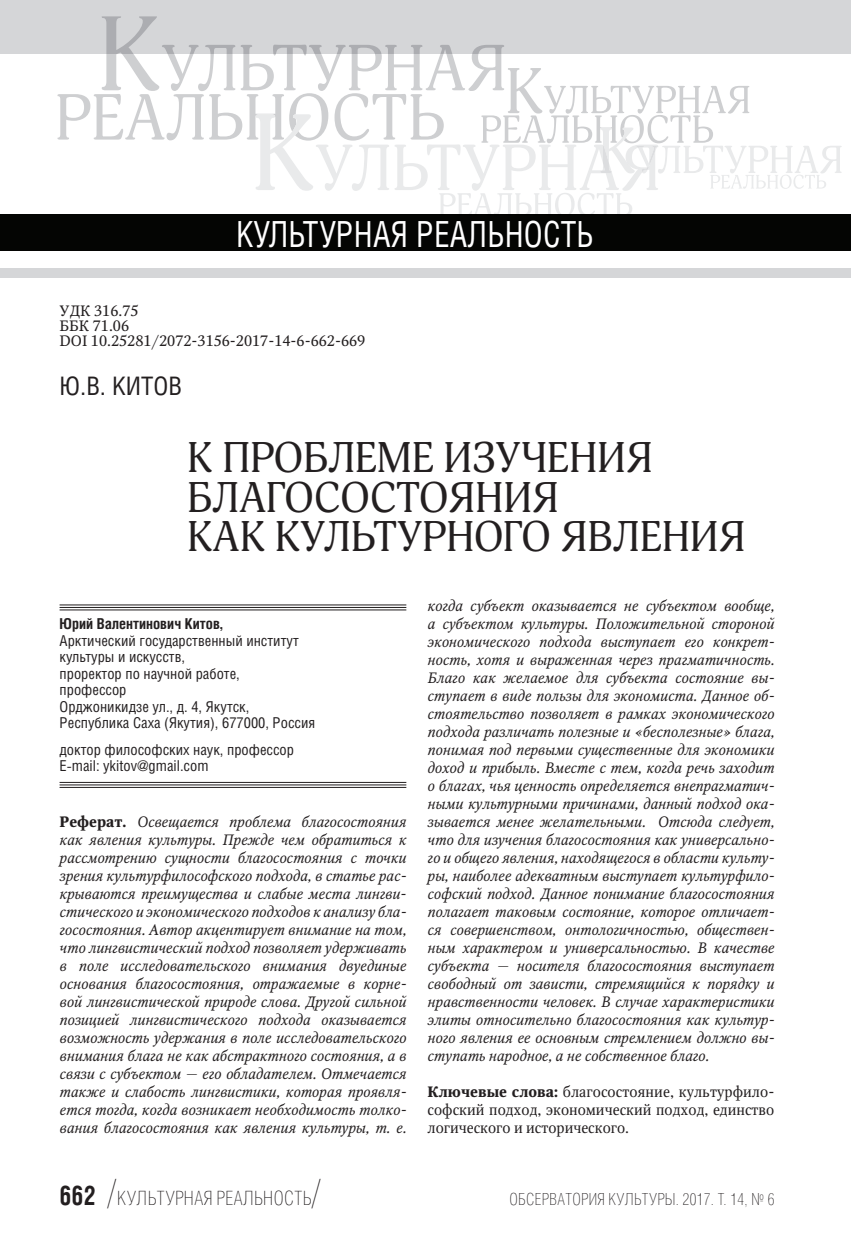
<style>
.page{position:relative;width:851px;height:1234px;background:#fff}
.page>*{position:absolute;margin:0;border:0;box-sizing:border-box;transform-origin:0 0}
.t1{font:42px/39px "Adonis C";color:#231f20}
.t2{font:36px "Helios Cond C";color:#fff;scale:.9 1}
.t3{font:25.5px "Helios Cond C";color:#231f20}
.t4{font:19.5px "Helios Cond Thin C";letter-spacing:.025em;color:#231f20}
.t5{font:16.5px "Helios Cond Thin C";letter-spacing:.025em;color:#231f20}
.t6{font:italic 15px/18px "Octava";color:#231f20;text-align:justify}
.t7{font:15px/16.5px "Helios Cond C";color:#231f20}
.t8{font:15px/15px "Octava";color:#231f20}
.t9{font:700 15px "Helios Cond C";color:#231f20}
.s1{font-weight:700;font-style:normal}
.s2{font-family:"Helios Cond C";font-weight:700;font-size:27px}
.s3{font-size:36px}
.s4{font-weight:700}
</style>
<div class="page">
<div style="left:0;top:0;width:850px;height:53px;background:#d5d6d8"></div>
<div style="left:0;top:268px;width:850px;height:9px;background:#d5d6d8"></div>
<div style="left:0;top:214px;width:850px;height:36px;background:#040503"></div>
<svg style="left:57px;top:16px;width:784px;height:198px"></svg>
<hr style="left:60px;top:604px;width:346px;height:1px;background:#231f20">
<hr style="left:60px;top:607px;width:346px;height:1px;background:#231f20">
<hr style="left:60px;top:609px;width:346px;height:1px;background:#231f20">
<hr style="left:60px;top:781px;width:346px;height:1px;background:#231f20">
<hr style="left:60px;top:784px;width:346px;height:1px;background:#231f20">
<hr style="left:60px;top:786px;width:346px;height:1px;background:#231f20">
<h2 class="t2" style="left:236px;top:212px;width:399px">культур ная реальность</h2>
<p class="t8" style="left:60px;top:303px;width:307px">УДК 316.75<br>ББК 71.06<br>DOI 10.25281/2072-3156-2017-14-6-662-669</p>
<h3 class="t3" style="left:60px;top:370px;width:124px">Ю.В. Китов</h3>
<h1 class="t1" style="left:187px;top:439px;width:559px">К проблеме изучения благосостояния<br>как культурного явления</h1>
<p class="t9" style="left:60px;top:614px;width:164px">Юрий Валентинович Китов,</p>
<p class="t7" style="left:60px;top:631px;width:257px">Арктический государственный институт культуры и искусств,<br>проректор по научной работе,<br>профессор<br>Орджоникидзе ул., д. 4, Якутск,<br>Республика Саха (Якутия), 677000, Россия</p>
<p class="t7" style="left:60px;top:740px;width:236px">доктор философских наук, профессор<br>E-mail: ykitov@gmail.com</p>
<p class="t6" style="left:60px;top:812px;width:348px"><span class="s1">Реферат.</span> Освещается проблема благосостояния как явления культуры. Прежде чем обратиться к рассмотрению сущности благосостояния с точки зрения культурфилософского подхода, в статье рас&shy;крываются преимущества и слабые места лингви&shy;стического и экономического подходов к анализу бла&shy;госостояния. Автор акцентирует внимание на том, что лингвистический подход позволяет удерживать в поле исследовательского внимания двуединые основания благосостояния, отражаемые в корне&shy;вой лингвистической природе слова. Другой сильной позицией лингвистического подхода оказывается возможность удержания в поле исследовательского внимания блага не как абстрактного состояния, а в связи с субъектом — его обладателем. Отмечается также и слабость лингвистики, которая проявля&shy;ется тогда, когда возникает необходимость толко&shy;вания благосостояния как явления культуры, т. е.</p>
<h3 class="t4" style="left:60px;top:1187px;width:262px"><span class="s2">662</span> <span class="s3">/</span>культурная реальность<span class="s3">/</span></h3>
<p class="t6" style="left:427px;top:596px;width:348px">когда субъект оказывается не субъектом вообще, а субъектом культуры. Положительной стороной экономического подхода выступает его конкрет&shy;ность, хотя и выраженная через прагматичность.<br>Благо как желаемое для субъекта состояние вы&shy;ступает в виде пользы для экономиста. Данное об&shy;стоятельство позволяет в рамках экономического подхода различать полезные и «бесполезные» блага, понимая под первыми существенные для экономики доход и прибыль. Вместе с тем, когда речь заходит о благах, чья ценность определяется внепрагматич&shy;ными культурными причинами, данный подход ока&shy;зывается менее желательными. Отсюда следует, что для изучения благосостояния как универсально&shy;го и общего явления, находящегося в области культу&shy;ры, наиболее адекватным выступает культурфило&shy;софский подход. Данное понимание благосостояния полагает таковым состояние, которое отличает&shy;ся совершенством, онтологичностью, обществен&shy;ным характером и универсальностью. В качестве субъекта — носителя благосостояния выступает свободный от зависти, стремящийся к порядку и нравственности человек. В случае характеристики элиты относительно благосостояния как культур&shy;ного явления ее основным стремлением должно вы&shy;ступать народное, а не собственное благо.</p>
<p class="t8" style="left:427px;top:1082px;width:348px;line-height:18px;text-align:justify"><span class="s4">Ключевые слова:</span> благосостояние, культурфило&shy;софский подход, экономический подход, единство логического и исторического.</p>
<p class="t5" style="left:509px;top:1189px;width:266px">Обсерватория культуры. 2017. Т. 14, № 6</p>
</div>
